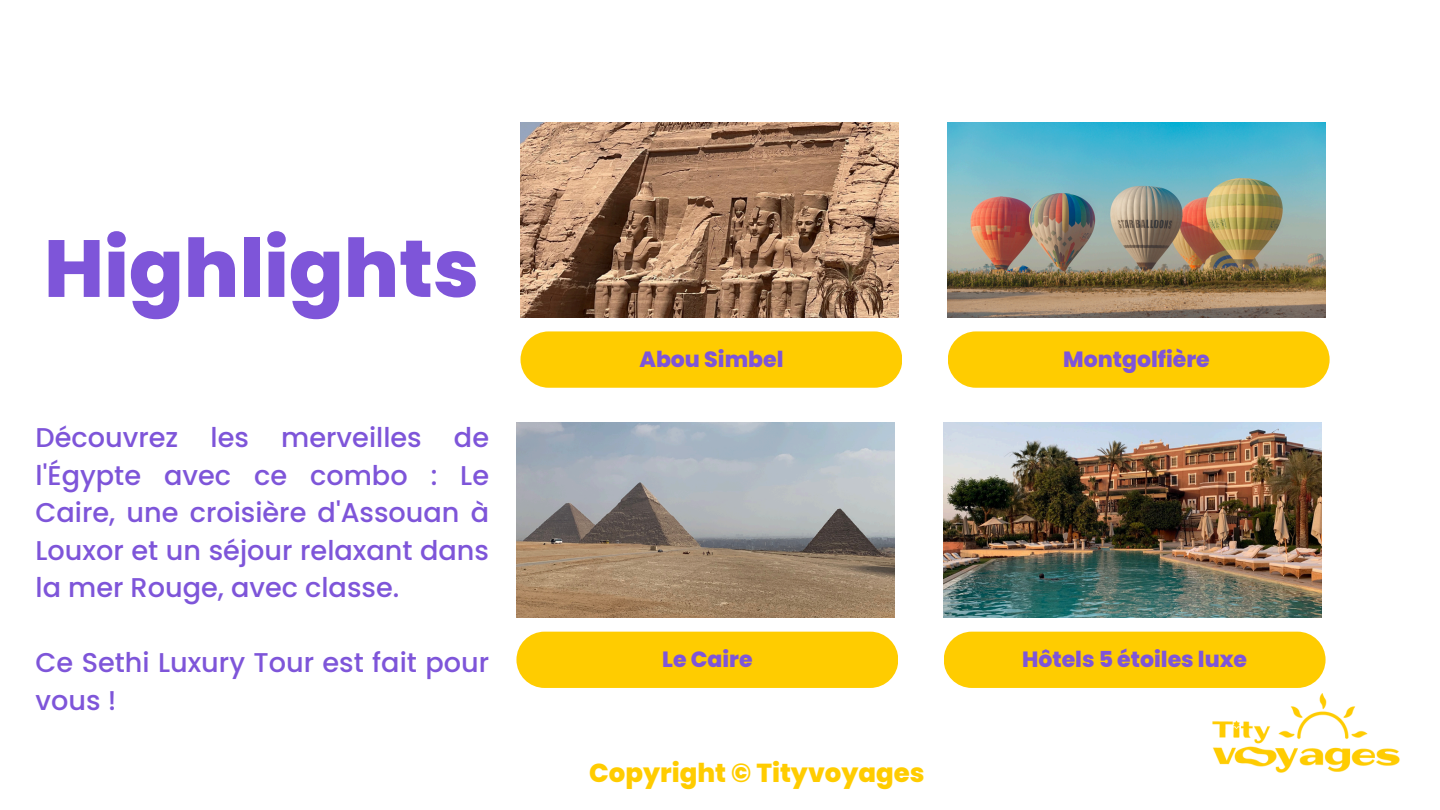
<style>
.page{position:relative;width:1440px;height:810px;background:#fff}
.page>*{position:absolute;margin:0;border:0;box-sizing:border-box;transform-origin:0 0}
.t1{font:800 80.7px "Poppins";color:#7e55d9}
.t2{font:500 27.1px/37.5px "Poppins";color:#7e55d9;text-align:justify}
.t3{font:800 26px "Poppins";color:#fc0}
.t4{font:800 22px "Poppins";color:#7e55d9}
</style>
<div class="page">
<img style="left:521px;top:122px;width:378px;height:195px">
<div style="left:521px;top:331px;width:381px;height:57px;background:#fc0;border-radius:28px"></div>
<img style="left:948px;top:122px;width:378px;height:195px">
<img style="left:516px;top:422px;width:378px;height:195px">
<img style="left:944px;top:422px;width:378px;height:195px">
<div style="left:944px;top:632px;width:382px;height:56px;background:#fc0;border-radius:28px"></div>
<img style="left:1212px;top:683px;width:188px;height:90px">
<div style="left:948px;top:331px;width:382px;height:57px;background:#fc0;border-radius:28px"></div>
<div style="left:516px;top:632px;width:382px;height:56px;background:#fc0;border-radius:28px"></div>
<p class="t1" style="left:44px;top:212px;width:436px">Highlights</p>
<p class="t2" style="left:36px;top:419px;width:455px">Découvrez les merveilles de l'Égypte avec ce combo : Le Caire, une croisière d'Assouan à Louxor et un séjour relaxant dans la mer Rouge, avec classe.</p>
<p class="t2" style="left:36px;top:644px;width:455px">Ce Sethi Luxury Tour est fait pour vous !</p>
<h2 class="t4" style="left:639px;top:344px;width:146px">Abou Simbel</h2>
<p class="t4" style="left:1063px;top:344px;width:148px">Montgolfière</p>
<p class="t4" style="left:662px;top:644px;width:92px">Le Caire</p>
<p class="t3" style="left:589px;top:754px;width:337px">Copyright © Tityvoyages</p>
<p class="t4" style="left:1022px;top:644px;width:227px">Hôtels 5 étoiles luxe</p>
</div>
